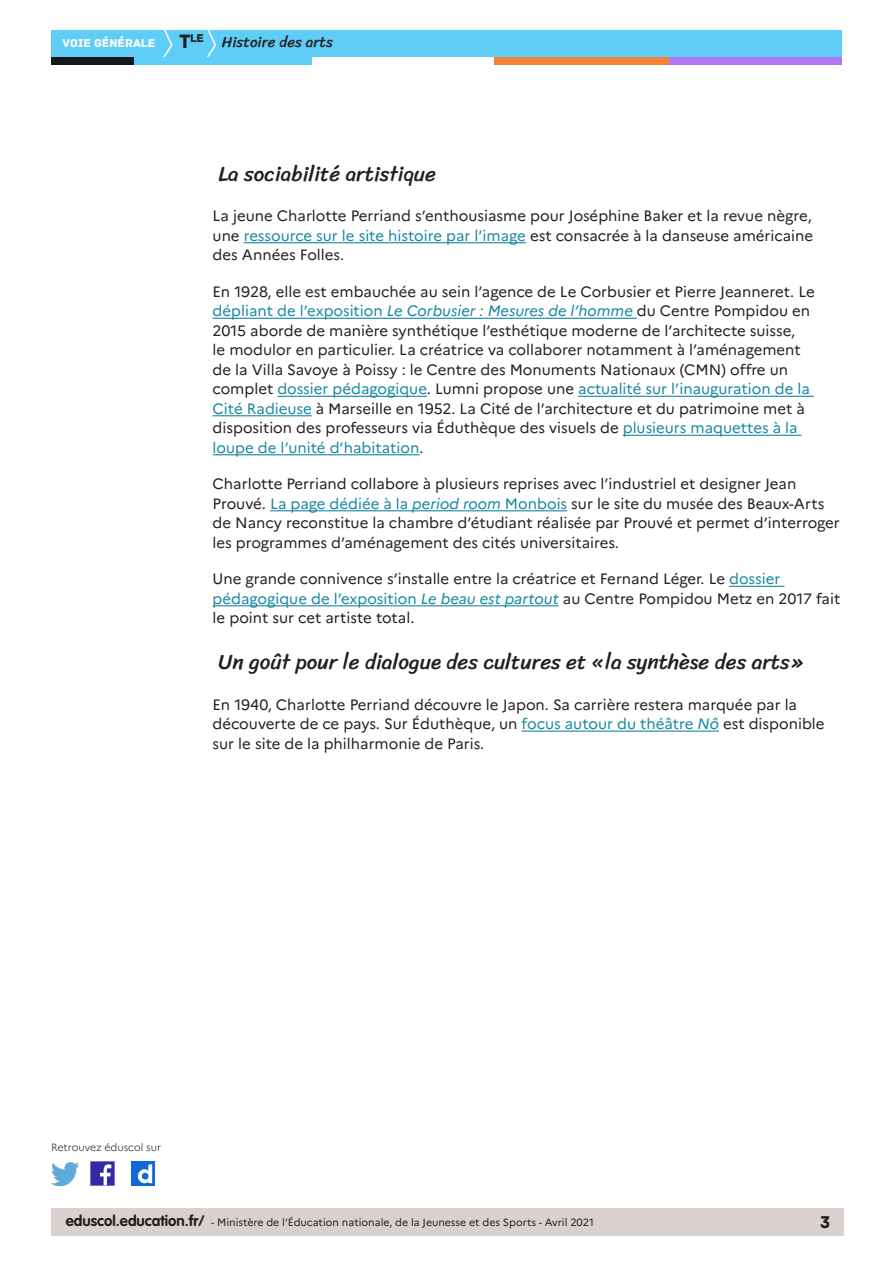
<style>
.page{position:relative;width:893px;height:1263px;background:#fff}
.page>*{position:absolute;margin:0;border:0;box-sizing:border-box;transform-origin:0 0}
._02_titre_1{font:21px "Sriracha";color:#231f20}
.t1{font:18px "Archive";color:#231f20}
.Texte_courant{font:15px/19.5px "Marianne";color:#231f20}
.t2{font:15px "Sriracha";color:#231f20}
.t3{font:12px "Archive";color:#fff}
.t4{font:11.85px "Archive";color:#231f20}
.t5{font:10.5px "Marianne";color:#231f20}
.t6{font:300 10.5px "Marianne";color:#231f20}
.s1{font-size:20.4px}
.s2{color:#16879f}
.s3{font-style:italic;color:#16879f}
.s4{font-family:"VAG Rounded Std";font-weight:700;font-size:15px}
</style>
<div class="page">
<div style="left:51px;top:1209px;width:792px;height:27px;background:#d8d1ce"></div>
<div style="left:51px;top:30px;width:791px;height:27px;background:#5fcdf5"></div>
<svg style="left:163px;top:30px;width:10px;height:27px"></svg>
<svg style="left:207px;top:30px;width:9px;height:27px"></svg>
<div style="left:133px;top:57px;width:179px;height:8px;background:#5fcdf5"></div>
<div style="left:51px;top:57px;width:82px;height:8px;background:#141a1c"></div>
<div style="left:667px;top:57px;width:175px;height:8px;background:#b078f2"></div>
<div style="left:494px;top:57px;width:175px;height:8px;background:#f48437"></div>
<img style="left:91px;top:1162px;width:23px;height:23px">
<img style="left:51px;top:1163px;width:28px;height:22px">
<img style="left:132px;top:1162px;width:22px;height:23px">
<hr style="left:244px;top:242px;width:282px;height:1px;background:#16879f">
<hr style="left:213px;top:318px;width:424px;height:1px;background:#16879f">
<hr style="left:277px;top:396px;width:150px;height:1px;background:#16879f">
<hr style="left:578px;top:396px;width:236px;height:1px;background:#16879f">
<hr style="left:213px;top:415px;width:99px;height:1px;background:#16879f">
<hr style="left:623px;top:435px;width:178px;height:1px;background:#16879f">
<hr style="left:213px;top:454px;width:206px;height:1px;background:#16879f">
<hr style="left:270px;top:510px;width:297px;height:1px;background:#16879f">
<hr style="left:729px;top:586px;width:55px;height:1px;background:#16879f">
<hr style="left:213px;top:605px;width:346px;height:1px;background:#16879f">
<hr style="left:522px;top:730px;width:197px;height:2px;background:#16879f">
<p class="t4" style="left:179px;top:31px;width:26px"><span class="s1">T</span>le</p>
<p class="t3" style="left:63px;top:36px;width:94px">VOIE GÉNÉRALE</p>
<p class="t2" style="left:222px;top:33px;width:113px">Histoire des arts</p>
<p class="_02_titre_1" style="left:219px;top:161px;width:219px">La sociabilité artistique</p>
<p class="Texte_courant" style="left:213px;top:206px;width:602px;text-align:justify">La jeune Charlotte Perriand s’enthousiasme pour Joséphine Baker et la revue nègre, une <span class="s2">ressource sur le site histoire par l’image</span> est consacrée à la danseuse américaine des Années Folles.</p>
<p class="Texte_courant" style="left:213px;top:282px;width:604px">En 1928, elle est embauchée au sein l’agence de Le Corbusier et Pierre Jeanneret. Le <span class="s2">dépliant de l’exposition</span> <span class="s3">Le Corbusier : Mesures de l’homme</span> du Centre Pompidou en 2015 aborde de manière synthétique l’esthétique moderne de l’architecte suisse,<br>le modulor en particulier. La créatrice va collaborer notamment à l’aménagement de la Villa Savoye à Poissy : le Centre des Monuments Nationaux (CMN) offre un complet <span class="s2">dossier pédagogique</span>. Lumni propose une <span class="s2">actualité sur l’inauguration de la Cité Radieuse</span> à Marseille en 1952. La Cité de l’architecture et du patrimoine met à disposition des professeurs via Éduthèque des visuels de <span class="s2">plusieurs maquettes à la loupe de l’unité d’habitation</span>.</p>
<p class="Texte_courant" style="left:213px;top:474px;width:629px">Charlotte Perriand collabore à plusieurs reprises avec l’industriel et designer Jean Prouvé. <span class="s2">La page dédiée à la</span> <span class="s3">period room</span> <span class="s2">Monbois</span> sur le site du musée des Beaux-Arts de Nancy reconstitue la chambre d’étudiant réalisée par Prouvé et permet d’interroger les programmes d’aménagement des cités universitaires.</p>
<p class="Texte_courant" style="left:213px;top:569px;width:629px">Une grande connivence s’installe entre la créatrice et Fernand Léger. Le <span class="s2">dossier pédagogique de l’exposition</span> <span class="s3">Le beau est partout</span> au Centre Pompidou Metz en 2017 fait le point sur cet artiste total.</p>
<p class="_02_titre_1" style="left:219px;top:649px;width:586px">Un goût pour le dialogue des cultures et «la synthèse des arts»</p>
<p class="Texte_courant" style="left:213px;top:694px;width:614px">En 1940, Charlotte Perriand découvre le Japon. Sa carrière restera marquée par la découverte de ce pays. Sur Éduthèque, un <span class="s2">focus autour du théâtre</span> <span class="s3">Nô</span> est disponible sur le site de la philharmonie de Paris.</p>
<p class="t6" style="left:51px;top:1141px;width:112px">Retrouvez éduscol sur</p>
<p class="t5" style="left:66px;top:1216px;width:530px"><span class="s4">eduscol.education.fr/</span> - Ministère de l’Éducation nationale, de la Jeunesse et des Sports - Avril 2021</p>
<p class="t1" style="left:820px;top:1211px;width:12px">3</p>
</div>
